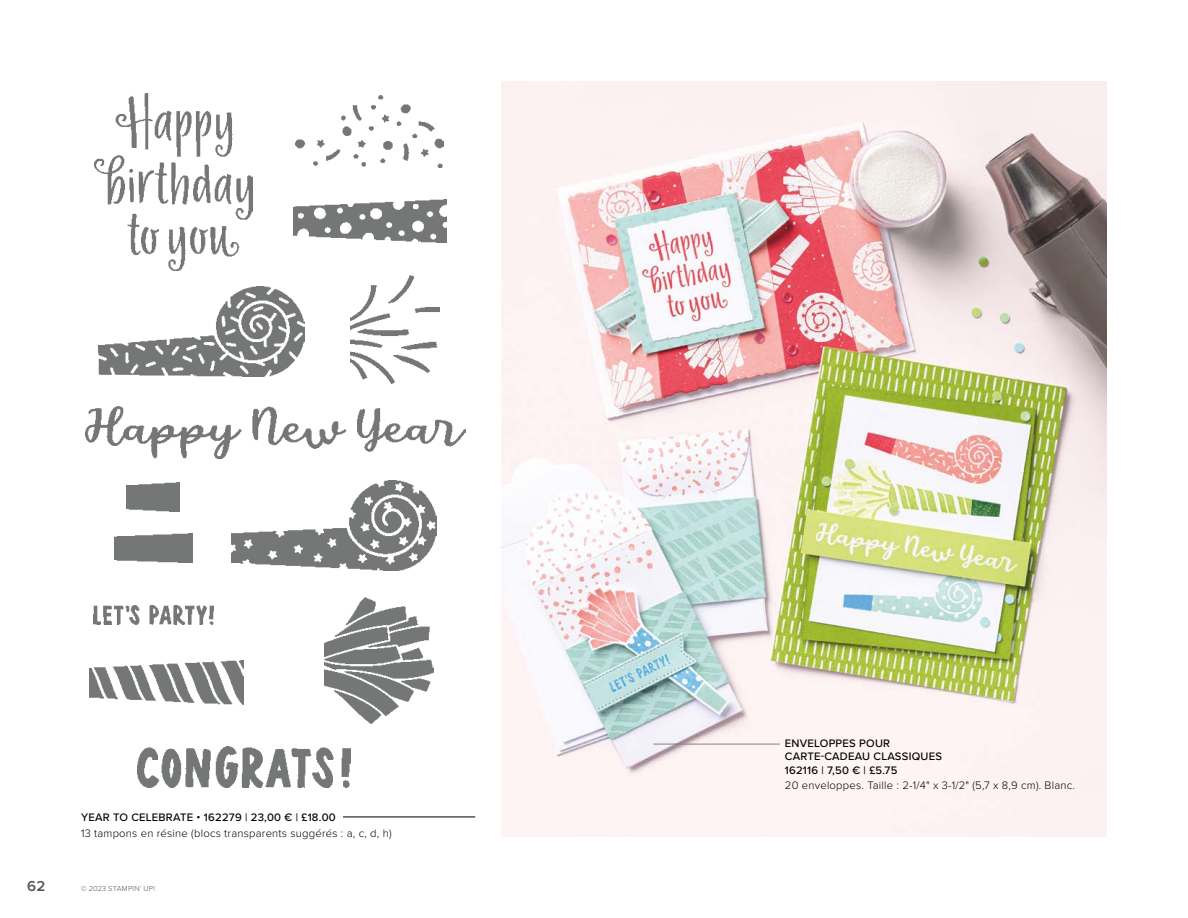
<style>
.page{position:relative;width:1188px;height:918px;background:#fff}
.page>*{position:absolute;margin:0;border:0;box-sizing:border-box;transform-origin:0 0}
.t1{font:600 15px "Proxima Nova";color:#525453}
.t2{font:300 11.25px "Proxima Nova";letter-spacing:.02em;color:#000}
.t3{font:500 11.25px/13.5px "Proxima Nova";letter-spacing:.02em;color:#000}
.t4{font:300 7.5px "Proxima Nova";letter-spacing:.03em;color:#525453}
.s1{font-family:"Proxima Nova T";font-weight:100}
</style>
<div class="page">
<img style="left:501px;top:81px;width:606px;height:756px">
<img style="left:294px;top:199px;width:153px;height:44px">
<img style="left:137px;top:747px;width:213px;height:40px">
<img style="left:93px;top:605px;width:120px;height:20px">
<img style="left:95px;top:94px;width:158px;height:177px">
<img style="left:85px;top:407px;width:380px;height:52px">
<img style="left:89px;top:661px;width:155px;height:44px">
<img style="left:231px;top:480px;width:206px;height:90px">
<img style="left:99px;top:287px;width:205px;height:89px">
<img style="left:325px;top:598px;width:108px;height:126px">
<img style="left:350px;top:276px;width:90px;height:107px">
<img style="left:127px;top:483px;width:52px;height:28px">
<img style="left:296px;top:95px;width:148px;height:72px">
<hr style="left:90px;top:817px;width:385px;height:1px;background:#000">
<div style="left:81px;top:812px;width:261px;height:9px;background:#fff"></div>
<hr style="left:653px;top:744px;width:127px;height:1px;background:#818282">
<p class="t3" style="left:81px;top:810px;width:256px">YEAR TO CELEBRATE • 162279 | 23,00 € | £18.00</p>
<p class="t2" style="left:81px;top:824px;width:312px">13 tampons en résine (blocs transparents suggérés : a, c, d, h)</p>
<h1 class="t1" style="left:27px;top:875px;width:20px">62</h1>
<p class="t4" style="left:81px;top:883px;width:76px">© 2023 STAMPIN<span class="s1">'</span> UP!</p>
<p class="t3" style="left:785px;top:736px;width:159px">ENVELOPPES POUR<br>CARTE-CADEAU CLASSIQUES<br>162116 | 7,50 € | £5.75</p>
<p class="t2" style="left:785px;top:777px;width:292px">20 enveloppes. Taille : 2-1/4" x 3-1/2" (5,7 x 8,9 cm). Blanc.</p>
</div>
